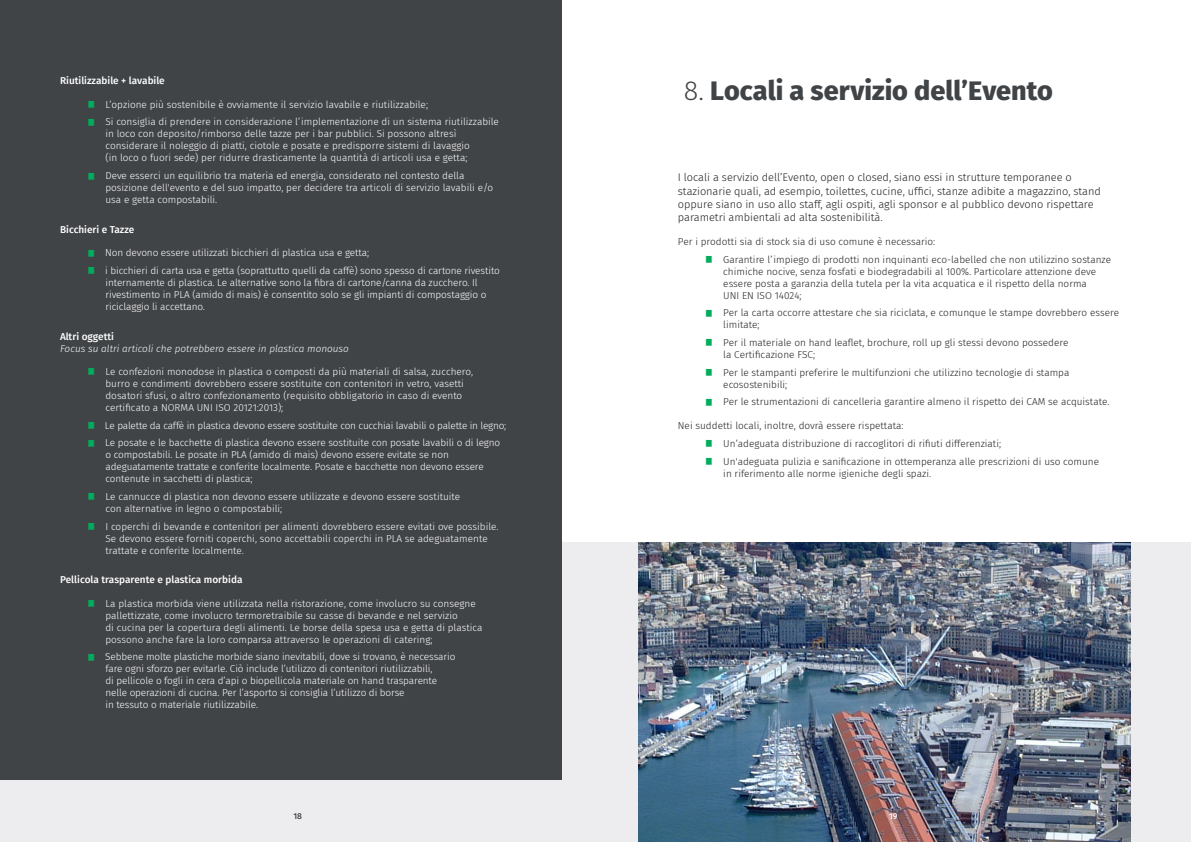
<style>
.page{position:relative;width:1191px;height:842px;background:#fff}
.page>*{position:absolute;margin:0;border:0;box-sizing:border-box;transform-origin:0 0}
.Headline{font:800 27px "Fira Sans";color:#414447}
.Corpo_testo_10_pt{font:300 11px/13.2px "Fira Sans";letter-spacing:-.005em;color:#231f20}
.t1{font:300 10px/12px "Fira Sans";letter-spacing:-.01em;color:#fff}
.Corpo_testo_10_pt-2{font:300 10px/12px "Fira Sans";color:#231f20}
.Corpo_testo_10_pt-3{font:500 10px "Fira Sans";color:#fff}
.Corpo_testo_10_pt-4{font:italic 300 10px/12px "Fira Sans";color:#fff}
.Corpo_testo{font:500 8.5px "Fira Sans";color:#414447}
.Corpo_testo-2{font:500 8.5px "Fira Sans";color:#fff}
.s1{font-family:"Helvetica";font-weight:400;font-size:5.7px;color:#00ad5c}
.s2{font-weight:500;font-style:normal}
.s3{font-weight:300}
</style>
<div class="page">
<div style="left:0;top:542px;width:1191px;height:300px;background:#ededef"></div>
<div style="left:1px;top:0;width:561px;height:780px;background:#414447"></div>
<img style="left:638px;top:542px;width:492px;height:300px">
<p class="Corpo_testo_10_pt-3" style="left:60px;top:73px;width:106px">Riutilizzabile + lavabile</p>
<p class="t1" style="left:88px;top:98px;width:341px"><span class="s1">█</span> L’opzione più sostenibile è ovviamente il servizio lavabile e riutilizzabile;</p>
<p class="t1" style="left:105px;top:116px;width:395px;text-indent:-17px"><span class="s1">█</span> Si consiglia di prendere in considerazione l’implementazione di un sistema riutilizzabile in loco con deposito/rimborso delle tazze per i bar pubblici. Si possono altresì considerare il noleggio di piatti, ciotole e posate e predisporre sistemi di lavaggio<br>(in loco o fuori sede) per ridurre drasticamente la quantità di articoli usa e getta;</p>
<p class="t1" style="left:105px;top:170px;width:389px;text-indent:-17px"><span class="s1">█</span> Deve esserci un equilibrio tra materia ed energia, considerato nel contesto della posizione dell'evento e del suo impatto, per decidere tra articoli di servizio lavabili e/o usa e getta compostabili.</p>
<p class="Corpo_testo_10_pt-3" style="left:60px;top:221px;width:76px">Bicchieri e Tazze</p>
<p class="t1" style="left:88px;top:247px;width:282px"><span class="s1">█</span> Non devono essere utilizzati bicchieri di plastica usa e getta;</p>
<p class="t1" style="left:105px;top:264px;width:396px;text-indent:-17px"><span class="s1">█</span> i bicchieri di carta usa e getta (soprattutto quelli da caffè) sono spesso di cartone rivestito internamente di plastica. Le alternative sono la fibra di cartone/canna da zucchero. Il rivestimento in PLA (amido di mais) è consentito solo se gli impianti di compostaggio o riciclaggio li accettano.</p>
<p class="Corpo_testo_10_pt-4" style="left:60px;top:330px;width:290px"><span class="s2">Altri oggetti<br></span>Focus su altri articoli che potrebbero essere in plastica monouso</p>
<p class="t1" style="left:105px;top:365px;width:369px;text-indent:-17px"><span class="s1">█</span> Le confezioni monodose in plastica o composti da più materiali di salsa, zucchero, burro e condimenti dovrebbero essere sostituite con contenitori in vetro, vasetti dosatori sfusi, o altro confezionamento (requisito obbligatorio in caso di evento certificato a NORMA UNI ISO 20121:2013);</p>
<p class="t1" style="left:88px;top:419px;width:419px"><span class="s1">█</span> Le palette da caffè in plastica devono essere sostituite con cucchiai lavabili o palette in legno;</p>
<p class="t1" style="left:105px;top:437px;width:396px;text-indent:-17px"><span class="s1">█</span> Le posate e le bacchette di plastica devono essere sostituite con posate lavabili o di legno o compostabili. Le posate in PLA (amido di mais) devono essere evitate se non adeguatamente trattate e conferite localmente. Posate e bacchette non devono essere contenute in sacchetti di plastica;</p>
<p class="t1" style="left:105px;top:490px;width:356px;text-indent:-17px"><span class="s1">█</span> Le cannucce di plastica non devono essere utilizzate e devono essere sostituite con alternative in legno o compostabili;</p>
<p class="t1" style="left:105px;top:520px;width:395px;text-indent:-17px"><span class="s1">█</span> I coperchi di bevande e contenitori per alimenti dovrebbero essere evitati ove possibile.<br>Se devono essere forniti coperchi, sono accettabili coperchi in PLA se adeguatamente trattate e conferite localmente.</p>
<p class="Corpo_testo_10_pt-3" style="left:60px;top:572px;width:184px">Pellicola trasparente e plastica morbida</p>
<p class="t1" style="left:105px;top:597px;width:379px;text-indent:-17px"><span class="s1">█</span> La plastica morbida viene utilizzata nella ristorazione, come involucro su consegne pallettizzate, come involucro termoretraibile su casse di bevande e nel servizio<br>di cucina per la copertura degli alimenti. Le borse della spesa usa e getta di plastica possono anche fare la loro comparsa attraverso le operazioni di catering;</p>
<p class="t1" style="left:105px;top:651px;width:351px;text-indent:-17px"><span class="s1">█</span> Sebbene molte plastiche morbide siano inevitabili, dove si trovano, è necessario fare ogni sforzo per evitarle. Ciò include l’utilizzo di contenitori riutilizzabili,<br>di pellicole o fogli in cera d’api o biopellicola materiale on hand trasparente nelle operazioni di cucina. Per l’asporto si consiglia l’utilizzo di borse<br>in tessuto o materiale riutilizzabile.</p>
<p class="Corpo_testo" style="left:293px;top:809px;width:10px">18</p>
<p class="Headline" style="left:684px;top:67px;width:370px"><span class="s3">8.</span> Locali a servizio dell’Evento</p>
<p class="Corpo_testo_10_pt" style="left:678px;top:171px;width:424px">I locali a servizio dell’Evento, open o closed, siano essi in strutture temporanee o stazionarie quali, ad esempio, toilettes, cucine, uffici, stanze adibite a magazzino, stand oppure siano in uso allo staff, agli ospiti, agli sponsor e al pubblico devono rispettare parametri ambientali ad alta sostenibilità.</p>
<p class="Corpo_testo_10_pt-2" style="left:678px;top:235px;width:259px">Per i prodotti sia di stock sia di uso comune è necessario:</p>
<p class="Corpo_testo_10_pt-2" style="left:723px;top:253px;width:389px;text-indent:-17px"><span class="s1">█</span> Garantire l’impiego di prodotti non inquinanti eco-labelled che non utilizzino sostanze chimiche nocive, senza fosfati e biodegradabili al 100%. Particolare attenzione deve essere posta a garanzia della tutela per la vita acquatica e il rispetto della norma<br>UNI EN ISO 14024;</p>
<p class="Corpo_testo_10_pt-2" style="left:723px;top:307px;width:397px;text-indent:-17px"><span class="s1">█</span> Per la carta occorre attestare che sia riciclata, e comunque le stampe dovrebbero essere limitate;</p>
<p class="Corpo_testo_10_pt-2" style="left:723px;top:336px;width:347px;text-indent:-17px"><span class="s1">█</span> Per il materiale on hand leaflet, brochure, roll up gli stessi devono possedere la Certificazione FSC;</p>
<p class="Corpo_testo_10_pt-2" style="left:723px;top:366px;width:348px;text-indent:-17px"><span class="s1">█</span> Per le stampanti preferire le multifunzioni che utilizzino tecnologie di stampa ecosostenibili;</p>
<p class="Corpo_testo_10_pt-2" style="left:706px;top:396px;width:405px"><span class="s1">█</span> Per le strumentazioni di cancelleria garantire almeno il rispetto dei CAM se acquistate.</p>
<p class="Corpo_testo_10_pt-2" style="left:678px;top:420px;width:227px">Nei suddetti locali, inoltre, dovrà essere rispettata:</p>
<p class="Corpo_testo_10_pt-2" style="left:706px;top:437px;width:296px"><span class="s1">█</span> Un’adeguata distribuzione di raccoglitori di rifiuti differenziati;</p>
<p class="Corpo_testo_10_pt-2" style="left:723px;top:455px;width:377px;text-indent:-17px"><span class="s1">█</span> Un'adeguata pulizia e sanificazione in ottemperanza alle prescrizioni di uso comune in riferimento alle norme igieniche degli spazi.</p>
<p class="Corpo_testo-2" style="left:889px;top:809px;width:10px">19</p>
</div>
